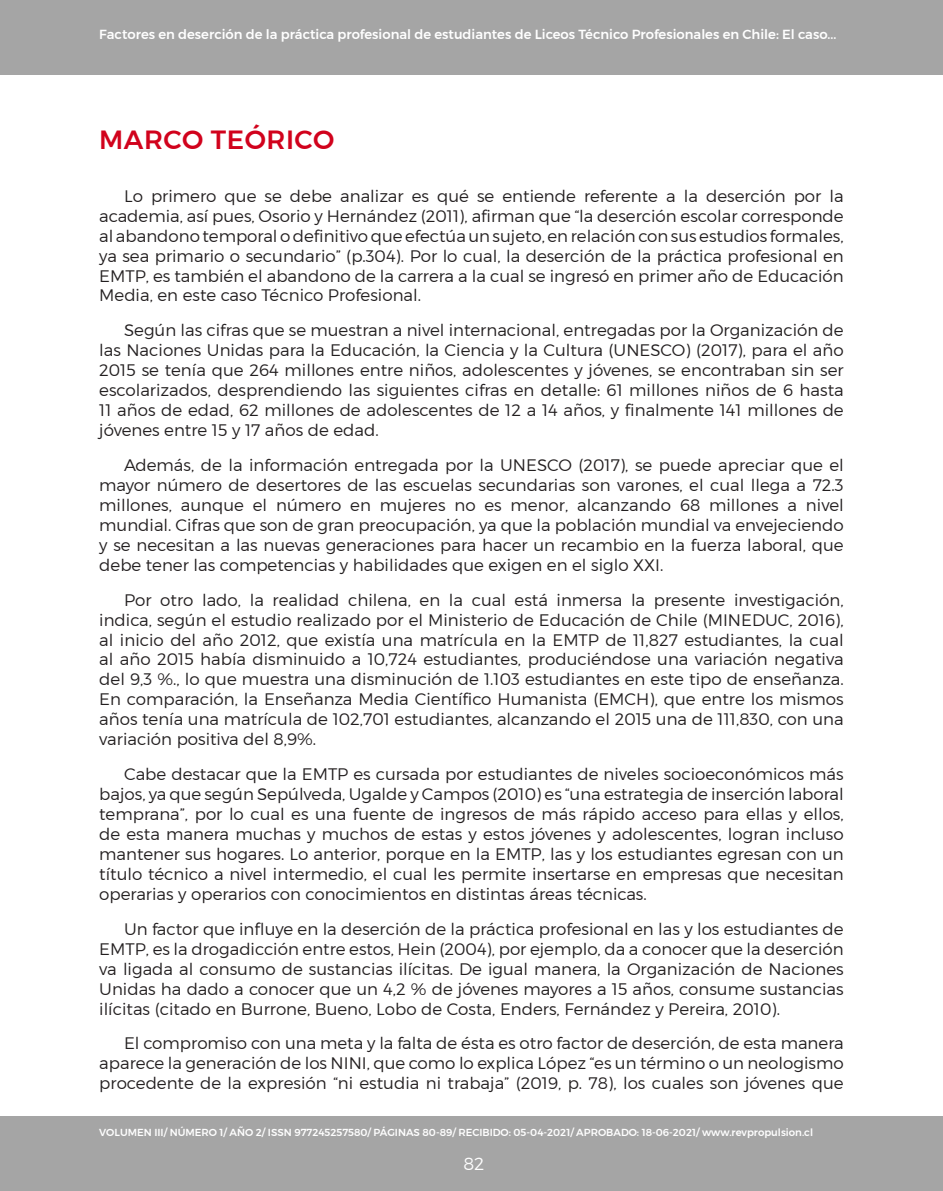
<style>
.page{position:relative;width:943px;height:1191px;background:#fff}
.page>*{position:absolute;margin:0;border:0;box-sizing:border-box;transform-origin:0 0}
._06_titulos_en_rojo{font:500 26.25px "Montserrat";letter-spacing:.02em;color:#d1021c}
.t1{font:300 17.5px "Montserrat";color:#fff}
._07_parrafo_texto_ar{font:300 16.62px/19.9px "Montserrat";color:#231f20;text-align:justify}
.t2{font:500 13.12px "Montserrat";color:#fff}
.t3{font:500 10.15px "Montserrat";color:#fff}
</style>
<div class="page">
<div style="left:0;top:1116px;width:943px;height:75px;background:#a5a5a5"></div>
<div style="left:0;top:0;width:943px;height:74px;background:#a5a5a5"></div>
<p class="t2" style="left:99px;top:26px;width:738px">Factores en deserción de la práctica profesional de estudiantes de Liceos Técnico Profesionales en Chile: El caso...</p>
<p class="_06_titulos_en_rojo" style="left:99px;top:124px;width:236px">MARCO TEÓRICO</p>
<p class="_07_parrafo_texto_ar" style="left:99px;top:185px;width:746px;text-indent:25px">Lo primero que se debe analizar es qué se entiende referente a la deserción por la academia, así pues, Osorio y Hernández (2011), afirman que “la deserción escolar corresponde al abandono temporal o definitivo que efectúa un sujeto, en relación con sus estudios formales, ya sea primario o secundario” (p.304). Por lo cual, la deserción de la práctica profesional en EMTP, es también el abandono de la carrera a la cual se ingresó en primer año de Educación Media, en este caso Técnico Profesional.</p>
<p class="_07_parrafo_texto_ar" style="left:99px;top:320px;width:746px;text-indent:25px">Según las cifras que se muestran a nivel internacional, entregadas por la Organización de las Naciones Unidas para la Educación, la Ciencia y la Cultura (UNESCO) (2017), para el año 2015 se tenía que 264 millones entre niños, adolescentes y jóvenes, se encontraban sin ser escolarizados, desprendiendo las siguientes cifras en detalle: 61 millones niños de 6 hasta 11 años de edad, 62 millones de adolescentes de 12 a 14 años, y finalmente 141 millones de jóvenes entre 15 y 17 años de edad.</p>
<p class="_07_parrafo_texto_ar" style="left:99px;top:455px;width:746px;text-indent:25px">Además, de la información entregada por la UNESCO (2017), se puede apreciar que el mayor número de desertores de las escuelas secundarias son varones, el cual llega a 72.3 millones, aunque el número en mujeres no es menor, alcanzando 68 millones a nivel mundial. Cifras que son de gran preocupación, ya que la población mundial va envejeciendo y se necesitan a las nuevas generaciones para hacer un recambio en la fuerza laboral, que debe tener las competencias y habilidades que exigen en el siglo XXI.</p>
<p class="_07_parrafo_texto_ar" style="left:99px;top:589px;width:746px;text-indent:25px">Por otro lado, la realidad chilena, en la cual está inmersa la presente investigación, indica, según el estudio realizado por el Ministerio de Educación de Chile (MINEDUC, 2016), al inicio del año 2012, que existía una matrícula en la EMTP de 11,827 estudiantes, la cual al año 2015 había disminuido a 10,724 estudiantes, produciéndose una variación negativa del 9,3 %., lo que muestra una disminución de 1.103 estudiantes en este tipo de enseñanza.<br>En comparación, la Enseñanza Media Científico Humanista (EMCH), que entre los mismos años tenía una matrícula de 102,701 estudiantes, alcanzando el 2015 una de 111,830, con una variación positiva del 8,9%.</p>
<p class="_07_parrafo_texto_ar" style="left:99px;top:764px;width:746px;text-indent:25px">Cabe destacar que la EMTP es cursada por estudiantes de niveles socioeconómicos más bajos, ya que según Sepúlveda, Ugalde y Campos (2010) es “una estrategia de inserción laboral temprana”, por lo cual es una fuente de ingresos de más rápido acceso para ellas y ellos, de esta manera muchas y muchos de estas y estos jóvenes y adolescentes, logran incluso mantener sus hogares. Lo anterior, porque en la EMTP, las y los estudiantes egresan con un título técnico a nivel intermedio, el cual les permite insertarse en empresas que necesitan operarias y operarios con conocimientos en distintas áreas técnicas.</p>
<p class="_07_parrafo_texto_ar" style="left:99px;top:918px;width:746px;text-indent:25px">Un factor que influye en la deserción de la práctica profesional en las y los estudiantes de EMTP, es la drogadicción entre estos, Hein (2004), por ejemplo, da a conocer que la deserción va ligada al consumo de sustancias ilícitas. De igual manera, la Organización de Naciones Unidas ha dado a conocer que un 4,2 % de jóvenes mayores a 15 años, consume sustancias ilícitas (citado en Burrone, Bueno, Lobo de Costa, Enders, Fernández y Pereira, 2010).</p>
<p class="_07_parrafo_texto_ar" style="left:99px;top:1033px;width:746px;text-indent:25px">El compromiso con una meta y la falta de ésta es otro factor de deserción, de esta manera aparece la generación de los NINI, que como lo explica López “es un término o un neologismo procedente de la expresión “ni estudia ni trabaja” (2019, p. 78), los cuales son jóvenes que</p>
<p class="t3" style="left:99px;top:1126px;width:715px">VOLUMEN III/ NÚMERO 1/ AÑO 2/ ISSN 977245257580/ PÁGINAS 80-89/ RECIBIDO: 05-04-2021/ APROBADO: 18-06-2021/ www.revpropulsion.cl</p>
<p class="t1" style="left:463px;top:1152px;width:22px">82</p>
</div>
